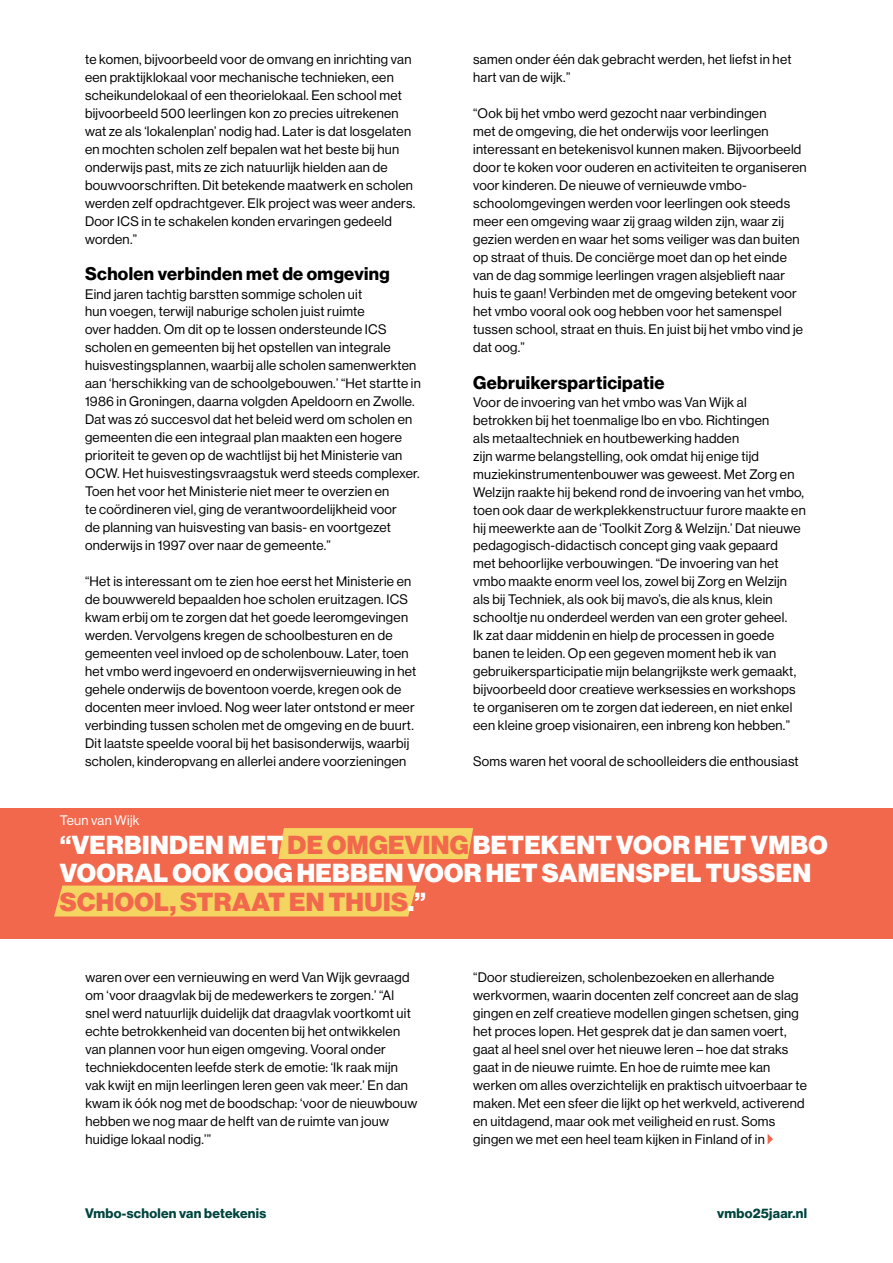
<style>
.page{position:relative;width:893px;height:1263px;background:#fff}
.page>*{position:absolute;margin:0;border:0;box-sizing:border-box;transform-origin:0 0}
.t1{font:25.5px/28.5px "N Haas Grotesk DS Pro 95 Blk";letter-spacing:.015em;color:#fff}
.t2{font:18px "N Haas Grotesk DS Pro 75 Bd";letter-spacing:.02em;color:#000}
.t3{font:13.5px/18px "N Haas Grotesk DS Pro 55 Rg";letter-spacing:.02em;color:#000}
.t4{font:13.5px "N Haas Grotesk DS Pro 75 Bd";letter-spacing:.02em;color:#00443e}
.t5{font:13.5px "N Haas Grotesk DS Pro 55 Rg";letter-spacing:.02em;color:#fff}
.s1{color:#f2684d}
</style>
<div class="page">
<div style="left:0;top:808px;width:893px;height:131px;background:#f2684d"></div>
<svg style="left:768px;top:1134px;width:5px;height:10px"></svg>
<div style="left:54px;top:885px;width:362px;height:31px;background:#f4d561"></div>
<div style="left:278px;top:828px;width:195px;height:31px;background:#f4d561"></div>
<p class="t3" style="left:85px;top:51px;width:332px">te komen, bijvoorbeeld voor de omvang en inrichting van een praktijklokaal voor mechanische technieken, een scheikundelokaal of een theorielokaal. Een school met bijvoorbeeld 500 leerlingen kon zo precies uitrekenen wat ze als ‘lokalenplan’ nodig had. Later is dat losgelaten en mochten scholen zelf bepalen wat het beste bij hun onderwijs past, mits ze zich natuurlijk hielden aan de bouwvoorschriften. Dit betekende maatwerk en scholen werden zelf opdrachtgever. Elk project was weer anders.<br>Door ICS in te schakelen konden ervaringen gedeeld worden.”</p>
<h2 class="t2" style="left:85px;top:264px;width:306px">Scholen verbinden met de omgeving</h2>
<p class="t3" style="left:85px;top:285px;width:337px">Eind jaren tachtig barstten sommige scholen uit<br>hun voegen, terwijl naburige scholen juist ruimte<br>over hadden. Om dit op te lossen ondersteunde ICS scholen en gemeenten bij het opstellen van integrale huisvestingsplannen, waarbij alle scholen samenwerkten aan ‘herschikking van de schoolgebouwen.’ “Het startte in 1986 in Groningen, daarna volgden Apeldoorn en Zwolle.<br>Dat was zó succesvol dat het beleid werd om scholen en gemeenten die een integraal plan maakten een hogere prioriteit te geven op de wachtlijst bij het Ministerie van OCW. Het huisvestingsvraagstuk werd steeds complexer.<br>Toen het voor het Ministerie niet meer te overzien en<br>te coördineren viel, ging de verantwoordelijkheid voor<br>de planning van huisvesting van basis- en voortgezet onderwijs in 1997 over naar de gemeente.”</p>
<p class="t3" style="left:85px;top:573px;width:333px">“Het is interessant om te zien hoe eerst het Ministerie en de bouwwereld bepaalden hoe scholen eruitzagen. ICS kwam erbij om te zorgen dat het goede leeromgevingen werden. Vervolgens kregen de schoolbesturen en de gemeenten veel invloed op de scholenbouw. Later, toen het vmbo werd ingevoerd en onderwijsvernieuwing in het gehele onderwijs de boventoon voerde, kregen ook de docenten meer invloed. Nog weer later ontstond er meer verbinding tussen scholen met de omgeving en de buurt.<br>Dit laatste speelde vooral bij het basisonderwijs, waarbij scholen, kinderopvang en allerlei andere voorzieningen</p>
<p class="t3" style="left:473px;top:51px;width:320px">samen onder één dak gebracht werden, het liefst in het hart van de wijk.”</p>
<p class="t3" style="left:473px;top:105px;width:335px">“Ook bij het vmbo werd gezocht naar verbindingen<br>met de omgeving, die het onderwijs voor leerlingen interessant en betekenisvol kunnen maken. Bijvoorbeeld door te koken voor ouderen en activiteiten te organiseren voor kinderen. De nieuwe of vernieuwde vmbo&shy;schoolomgevingen werden voor leerlingen ook steeds meer een omgeving waar zij graag wilden zijn, waar zij gezien werden en waar het soms veiliger was dan buiten op straat of thuis. De conciërge moet dan op het einde van de dag sommige leerlingen vragen alsjeblieft naar huis te gaan! Verbinden met de omgeving betekent voor het vmbo vooral ook oog hebben voor het samenspel tussen school, straat en thuis. En juist bij het vmbo vind je dat oog.”</p>
<h2 class="t2" style="left:473px;top:372px;width:193px">Gebruikersparticipatie</h2>
<p class="t3" style="left:473px;top:393px;width:334px">Voor de invoering van het vmbo was Van Wijk al betrokken bij het toenmalige lbo en vbo. Richtingen<br>als metaaltechniek en houtbewerking hadden<br>zijn warme belangstelling, ook omdat hij enige tijd muziekinstrumentenbouwer was geweest. Met Zorg en Welzijn raakte hij bekend rond de invoering van het vmbo, toen ook daar de werkplekkenstructuur furore maakte en hij meewerkte aan de ‘Toolkit Zorg &amp; Welzijn.’ Dat nieuwe pedagogisch-didactisch concept ging vaak gepaard<br>met behoorlijke verbouwingen. “De invoering van het vmbo maakte enorm veel los, zowel bij Zorg en Welzijn als bij Techniek, als ook bij mavo’s, die als knus, klein schooltje nu onderdeel werden van een groter geheel.<br>Ik zat daar middenin en hielp de processen in goede banen te leiden. Op een gegeven moment heb ik van gebruikersparticipatie mijn belangrijkste werk gemaakt, bijvoorbeeld door creatieve werksessies en workshops te organiseren om te zorgen dat iedereen, en niet enkel een kleine groep visionairen, een inbreng kon hebben.”</p>
<p class="t3" style="left:473px;top:753px;width:327px">Soms waren het vooral de schoolleiders die enthousiast</p>
<p class="t5" style="left:60px;top:813px;width:81px">Teun van Wijk</p>
<h1 class="t1" style="left:60px;top:831px;width:769px">“VERBINDEN MET <span class="s1">DE OMGEVING</span> BETEKENT VOOR HET VMBO<br>VOORAL OOK OOG HEBBEN VOOR HET SAMENSPEL TUSSEN<br><span class="s1">SCHOOL, STRAAT EN THUIS</span>.”</h1>
<p class="t3" style="left:85px;top:969px;width:333px">waren over een vernieuwing en werd Van Wijk gevraagd om ‘voor draagvlak bij de medewerkers te zorgen.’ “Al snel werd natuurlijk duidelijk dat draagvlak voortkomt uit echte betrokkenheid van docenten bij het ontwikkelen van plannen voor hun eigen omgeving. Vooral onder techniekdocenten leefde sterk de emotie: ‘Ik raak mijn vak kwijt en mijn leerlingen leren geen vak meer.’ En dan kwam ik óók nog met de boodschap: ‘voor de nieuwbouw hebben we nog maar de helft van de ruimte van jouw huidige lokaal nodig.’”</p>
<p class="t3" style="left:473px;top:969px;width:335px">“Door studiereizen, scholenbezoeken en allerhande werkvormen, waarin docenten zelf concreet aan de slag gingen en zelf creatieve modellen gingen schetsen, ging het proces lopen. Het gesprek dat je dan samen voert, gaat al heel snel over het nieuwe leren – hoe dat straks gaat in de nieuwe ruimte. En hoe de ruimte mee kan werken om alles overzichtelijk en praktisch uitvoerbaar te maken. Met een sfeer die lijkt op het werkveld, activerend en uitdagend, maar ook met veiligheid en rust. Soms gingen we met een heel team kijken in Finland of in</p>
<p class="t4" style="left:85px;top:1205px;width:183px">Vmbo-scholen van betekenis</p>
<p class="t4" style="left:717px;top:1205px;width:92px">vmbo25jaar.nl</p>
</div>
